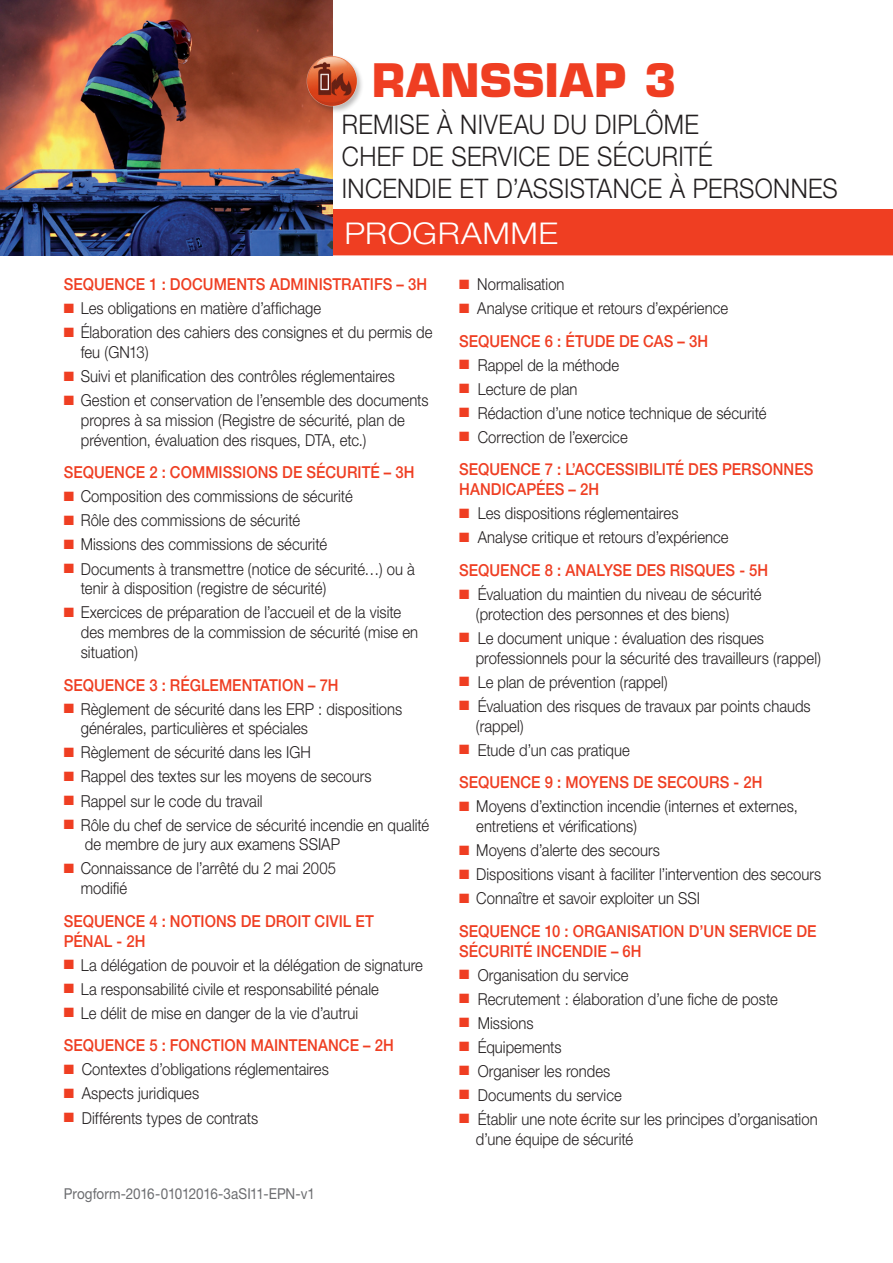
<style>
.page{position:relative;width:893px;height:1263px;background:#fff}
.page>*{position:absolute;margin:0;border:0;box-sizing:border-box;transform-origin:0 0}
.t1{font:700 45px "Eurostile";letter-spacing:.02em;color:#ef3e22}
.t2{font:300 30px "Helvetica Neue";letter-spacing:.015em;color:#fff;scale:1.1 1}
.t3{font:300 27px "Helvetica Neue";letter-spacing:.015em;color:#231f20;scale:.9 1}
.t4{font:300 16.5px/19.8px "Helvetica Neue";color:#231f20;scale:.9 1}
.t5{font:500 16.5px/19.8px "Helvetica Neue";letter-spacing:.005em;color:#ef3e22;scale:.9 1}
.t6{font:15px "Helvetica Neue";letter-spacing:-.01em;color:#6c6d70;scale:.9 1}
.s1{color:#ef3e22}
</style>
<div class="page">
<div style="left:298px;top:209px;width:595px;height:46px;background:#ef3e22"></div>
<img style="left:0;top:0;width:332px;height:255px">
<div style="left:305px;top:56px;width:59px;height:58px;background:#231f20;opacity:.3"></div>
<img style="left:304px;top:53px;width:55px;height:55px">
<p class="t1" style="left:372px;top:52px;width:306px">RANSSIAP 3</p>
<p class="t3" style="left:342px;top:107px;width:398px">REMISE À NIVEAU DU DIPLÔME</p>
<p class="t3" style="left:342px;top:140px;width:413px">CHEF DE SERVICE DE SÉCURITÉ</p>
<p class="t3" style="left:342px;top:172px;width:553px">INCENDIE ET D’ASSISTANCE À PERSONNES</p>
<p class="t2" style="left:344px;top:215px;width:196px">PROGRAMME</p>
<p class="t5" style="left:64px;top:274px;width:405px">SEQUENCE 1 : DOCUMENTS ADMINISTRATIFS – 3H</p>
<p class="t4" style="left:64px;top:298px;width:288px"><span class="s1">■</span> Les obligations en matière d’affichage</p>
<p class="t4" style="left:81px;top:322px;width:392px;text-indent:-17px"><span class="s1">■</span> Élaboration des cahiers des consignes et du permis de feu (GN13)</p>
<p class="t4" style="left:64px;top:366px;width:369px"><span class="s1">■</span> Suivi et planification des contrôles réglementaires</p>
<p class="t4" style="left:81px;top:390px;width:388px;text-indent:-17px"><span class="s1">■</span> Gestion et conservation de l’ensemble des documents propres à sa mission (Registre de sécurité, plan de prévention, évaluation des risques, DTA, etc.)</p>
<p class="t5" style="left:64px;top:462px;width:391px">SEQUENCE 2 : COMMISSIONS DE SÉCURITÉ – 3H</p>
<p class="t4" style="left:64px;top:486px;width:323px"><span class="s1">■</span> Composition des commissions de sécurité</p>
<p class="t4" style="left:64px;top:510px;width:264px"><span class="s1">■</span> Rôle des commissions de sécurité</p>
<p class="t4" style="left:64px;top:534px;width:294px"><span class="s1">■</span> Missions des commissions de sécurité</p>
<p class="t4" style="left:81px;top:558px;width:373px;text-indent:-17px"><span class="s1">■</span> Documents à transmettre (notice de sécurité…) ou à tenir à disposition (registre de sécurité)</p>
<p class="t4" style="left:81px;top:602px;width:376px;text-indent:-17px"><span class="s1">■</span> Exercices de préparation de l’accueil et de la visite des membres de la commission de sécurité (mise en situation)</p>
<p class="t5" style="left:64px;top:675px;width:307px">SEQUENCE 3 : RÉGLEMENTATION – 7H</p>
<p class="t4" style="left:81px;top:698px;width:359px;text-indent:-17px"><span class="s1">■</span> Règlement de sécurité dans les ERP : dispositions générales, particulières et spéciales</p>
<p class="t4" style="left:64px;top:742px;width:276px"><span class="s1">■</span> Règlement de sécurité dans les IGH</p>
<p class="t4" style="left:64px;top:766px;width:344px"><span class="s1">■</span> Rappel des textes sur les moyens de secours</p>
<p class="t4" style="left:64px;top:790px;width:222px"><span class="s1">■</span> Rappel sur le code du travail</p>
<p class="t4" style="left:85px;top:814px;width:384px;text-indent:-21px"><span class="s1">■</span> Rôle du chef de service de sécurité incendie en qualité de membre de jury aux examens SSIAP</p>
<p class="t4" style="left:81px;top:858px;width:285px;text-indent:-17px"><span class="s1">■</span> Connaissance de l’arrêté du 2 mai 2005 modifié■</p>
<p class="t5" style="left:64px;top:911px;width:346px">SEQUENCE 4 : NOTIONS DE DROIT CIVIL ET<br>PÉNAL - 2H</p>
<p class="t4" style="left:64px;top:954px;width:401px"><span class="s1">■</span> La délégation de pouvoir et la délégation de signature</p>
<p class="t4" style="left:64px;top:978px;width:352px"><span class="s1">■</span> La responsabilité civile et responsabilité pénale</p>
<p class="t4" style="left:64px;top:1003px;width:329px"><span class="s1">■</span> Le délit de mise en danger de la vie d’autrui</p>
<p class="t5" style="left:64px;top:1035px;width:368px">SEQUENCE 5 : FONCTION MAINTENANCE – 2H</p>
<p class="t4" style="left:64px;top:1059px;width:296px"><span class="s1">■</span> Contextes d’obligations réglementaires</p>
<p class="t4" style="left:64px;top:1083px;width:152px"><span class="s1">■</span> Aspects juridiques</p>
<p class="t4" style="left:64px;top:1107px;width:218px"><span class="s1">■</span> Différents types de contrats</p>
<p class="t6" style="left:64px;top:1184px;width:280px">Progform-2016-01012016-3aSI11-EPN-v1</p>
<p class="t4" style="left:459px;top:274px;width:119px"><span class="s1">■</span> Normalisation</p>
<p class="t4" style="left:459px;top:298px;width:300px"><span class="s1">■</span> Analyse critique et retours d’expérience</p>
<p class="t5" style="left:459px;top:331px;width:278px">SEQUENCE 6 : ÉTUDE DE CAS – 3H</p>
<p class="t4" style="left:459px;top:355px;width:179px"><span class="s1">■</span> Rappel de la méthode</p>
<p class="t4" style="left:459px;top:379px;width:133px"><span class="s1">■</span> Lecture de plan</p>
<p class="t4" style="left:459px;top:403px;width:343px"><span class="s1">■</span> Rédaction d’une notice technique de sécurité</p>
<p class="t4" style="left:459px;top:427px;width:189px"><span class="s1">■</span> Correction de l’exercice</p>
<p class="t5" style="left:459px;top:459px;width:395px">SEQUENCE 7 : L’ACCESSIBILITÉ DES PERSONNES<br>HANDICAPÉES – 2H</p>
<p class="t4" style="left:459px;top:503px;width:245px"><span class="s1">■</span> Les dispositions réglementaires</p>
<p class="t4" style="left:459px;top:527px;width:301px"><span class="s1">■</span> Analyse critique et retours d’expérience</p>
<p class="t5" style="left:459px;top:560px;width:345px">SEQUENCE 8 : ANALYSE DES RISQUES - 5H</p>
<p class="t4" style="left:476px;top:584px;width:319px;text-indent:-17px"><span class="s1">■</span> Évaluation du maintien du niveau de sécurité (protection des personnes et des biens)</p>
<p class="t4" style="left:476px;top:628px;width:385px;text-indent:-17px"><span class="s1">■</span> Le document unique : évaluation des risques professionnels pour la sécurité des travailleurs (rappel)</p>
<p class="t4" style="left:459px;top:672px;width:233px"><span class="s1">■</span> Le plan de prévention (rappel)</p>
<p class="t4" style="left:476px;top:696px;width:374px;text-indent:-17px"><span class="s1">■</span> Évaluation des risques de travaux par points chauds (rappel)</p>
<p class="t4" style="left:459px;top:739px;width:191px"><span class="s1">■</span> Etude d’un cas pratique</p>
<p class="t5" style="left:459px;top:772px;width:338px">SEQUENCE 9 : MOYENS DE SECOURS - 2H</p>
<p class="t4" style="left:476px;top:796px;width:359px;text-indent:-17px"><span class="s1">■</span> Moyens d’extinction incendie (internes et externes, entretiens et vérifications)</p>
<p class="t4" style="left:459px;top:840px;width:225px"><span class="s1">■</span> Moyens d’alerte des secours</p>
<p class="t4" style="left:459px;top:864px;width:404px"><span class="s1">■</span> Dispositions visant à faciliter l’intervention des secours</p>
<p class="t4" style="left:459px;top:888px;width:269px"><span class="s1">■</span> Connaître et savoir exploiter un SSI</p>
<p class="t5" style="left:459px;top:921px;width:398px">SEQUENCE 10 : ORGANISATION D’UN SERVICE DE<br>SÉCURITÉ INCENDIE – 6H</p>
<p class="t4" style="left:459px;top:964px;width:190px"><span class="s1">■</span> Organisation du service</p>
<p class="t4" style="left:459px;top:988px;width:355px"><span class="s1">■</span> Recrutement : élaboration d’une fiche de poste</p>
<p class="t4" style="left:459px;top:1013px;width:84px"><span class="s1">■</span> Missions</p>
<p class="t4" style="left:459px;top:1037px;width:115px"><span class="s1">■</span> Équipements</p>
<p class="t4" style="left:459px;top:1061px;width:169px"><span class="s1">■</span> Organiser les rondes</p>
<p class="t4" style="left:459px;top:1085px;width:182px"><span class="s1">■</span> Documents du service</p>
<p class="t4" style="left:476px;top:1109px;width:381px;text-indent:-17px"><span class="s1">■</span> Établir une note écrite sur les principes d’organisation d’une équipe de sécurité</p>
</div>
